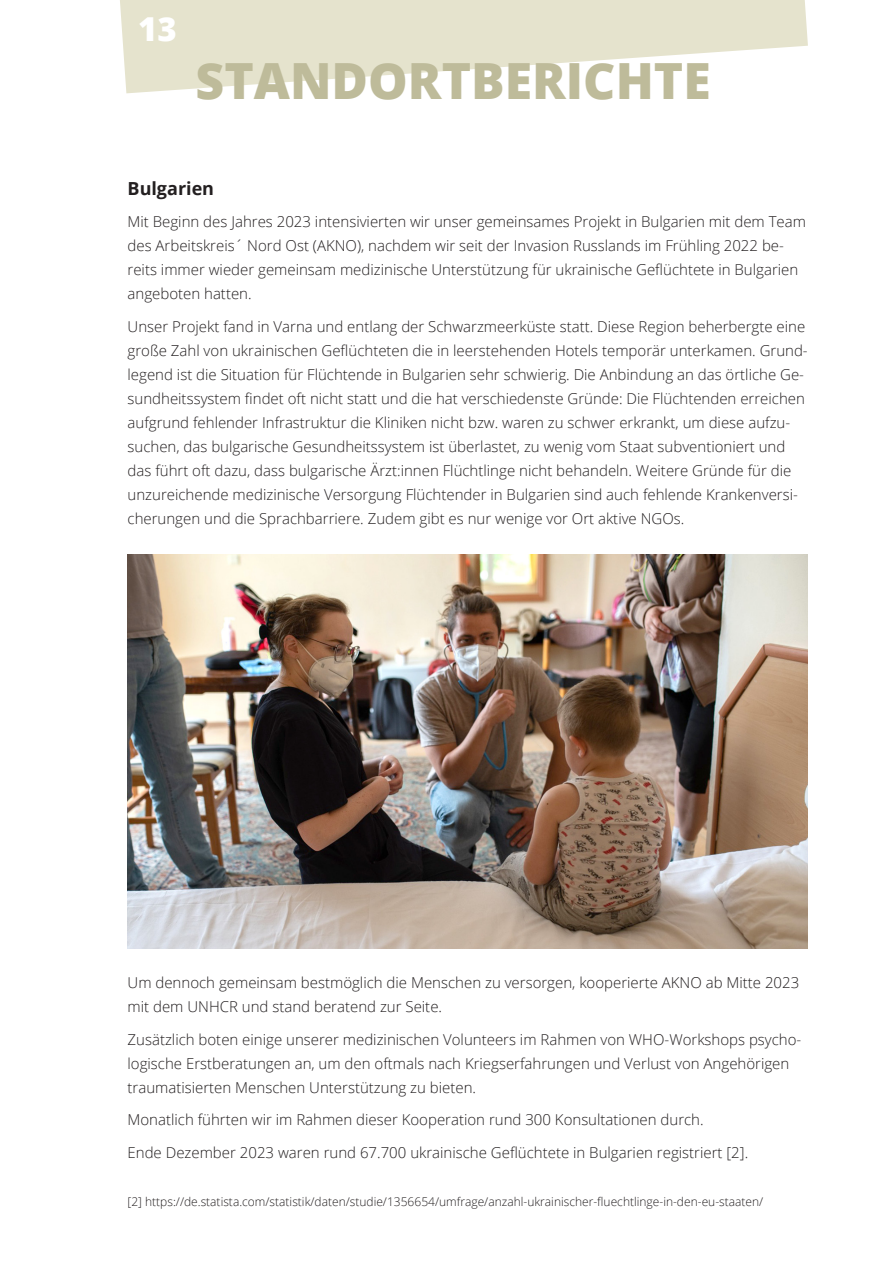
<style>
.page{position:relative;width:893px;height:1263px;background:#fff}
.page>*{position:absolute;margin:0;border:0;box-sizing:border-box;transform-origin:0 0}
.t1{font:800 49.8px "Open Sans";color:#bebb9a}
.t2{font:800 33px "Open Sans";color:#fff}
.t3{font:700 18px "Open Sans";color:#231f20}
.t4{font:300 15px/24px "Open Sans";color:#231f20}
.t5{font:300 12px "Open Sans";color:#231f20}
</style>
<div class="page">
<svg style="left:120px;top:0;width:688px;height:93px;fill:#e5e3cd"></svg>
<img style="left:128px;top:554px;width:680px;height:394px">
<h2 class="t2" style="left:138px;top:4px;width:40px">13</h2>
<h1 class="t1" style="left:196px;top:43px;width:517px">STANDORTBERICHTE</h1>
<p class="t3" style="left:128px;top:175px;width:88px">Bulgarien</p>
<p class="t4" style="left:128px;top:209px;width:680px">Mit Beginn des Jahres 2023 intensivierten wir unser gemeinsames Projekt in Bulgarien mit dem Team des Arbeitskreis´ Nord Ost (AKNO), nachdem wir seit der Invasion Russlands im Frühling 2022 be&shy;reits immer wieder gemeinsam medizinische Unterstützung für ukrainische Geflüchtete in Bulgarien angeboten hatten.</p>
<p class="t4" style="left:128px;top:314px;width:682px">Unser Projekt fand in Varna und entlang der Schwarzmeerküste statt. Diese Region beherbergte eine große Zahl von ukrainischen Geflüchteten die in leerstehenden Hotels temporär unterkamen. Grund&shy;legend ist die Situation für Flüchtende in Bulgarien sehr schwierig. Die Anbindung an das örtliche Ge&shy;sundheitssystem findet oft nicht statt und die hat verschiedenste Gründe: Die Flüchtenden erreichen aufgrund fehlender Infrastruktur die Kliniken nicht bzw. waren zu schwer erkrankt, um diese aufzu&shy;suchen, das bulgarische Gesundheitssystem ist überlastet, zu wenig vom Staat subventioniert und das führt oft dazu, dass bulgarische Ärzt:innen Flüchtlinge nicht behandeln. Weitere Gründe für die unzureichende medizinische Versorgung Flüchtender in Bulgarien sind auch fehlende Krankenversi&shy;cherungen und die Sprachbarriere. Zudem gibt es nur wenige vor Ort aktive NGOs.</p>
<p class="t4" style="left:128px;top:970px;width:673px">Um dennoch gemeinsam bestmöglich die Menschen zu versorgen, kooperierte AKNO ab Mitte 2023 mit dem UNHCR und stand beratend zur Seite.</p>
<p class="t4" style="left:128px;top:1027px;width:675px">Zusätzlich boten einige unserer medizinischen Volunteers im Rahmen von WHO-Workshops psycho&shy;logische Erstberatungen an, um den oftmals nach Kriegserfahrungen und Verlust von Angehörigen traumatisierten Menschen Unterstützung zu bieten.</p>
<p class="t4" style="left:128px;top:1103px;width:622px;line-height:32.5px">Monatlich führten wir im Rahmen dieser Kooperation rund 300 Konsultationen durch.<br>Ende Dezember 2023 waren rund 67.700 ukrainische Geflüchtete in Bulgarien registriert [2].</p>
<p class="t5" style="left:128px;top:1193px;width:637px">[2] https://de.statista.com/statistik/daten/studie/1356654/umfrage/anzahl-ukrainischer-fluechtlinge-in-den-eu-staaten/</p>
</div>
